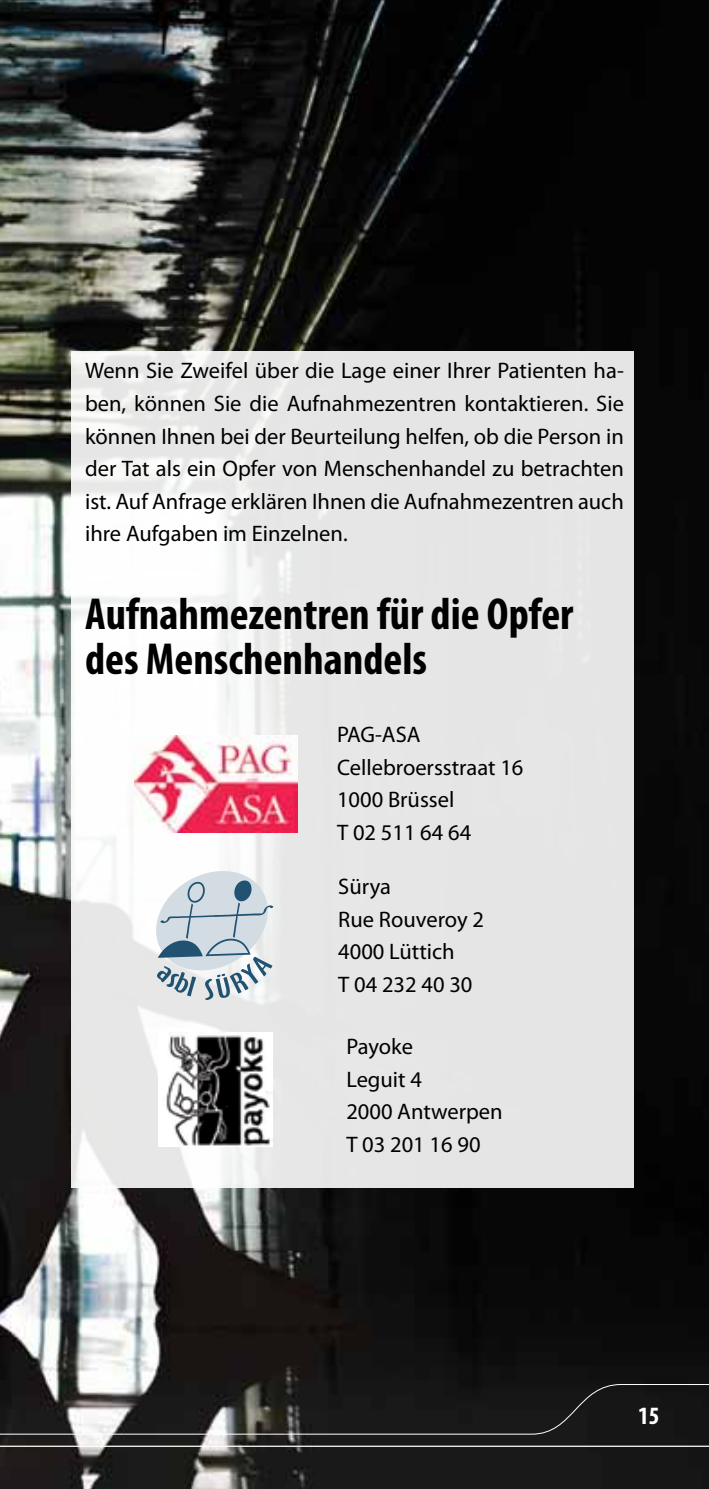
<style>
.page{position:relative;width:709px;height:1489px;background:#fff}
.page>*{position:absolute;margin:0;border:0;box-sizing:border-box;transform-origin:0 0}
.t1{font:700 condensed 45px/45px "Myriad Pro";color:#000}
.t2{font:700 condensed 25px "Myriad Pro";color:#fff}
.t3{font:22.5px/32.5px "Myriad Pro";color:#000}
</style>
<div class="page">
<img style="left:0;top:0;width:709px;height:1488px">
<hr style="left:0;top:1445px;width:709px;height:1px;background:#fff">
<svg style="left:0;top:1383px;width:709px;height:51px;background:#2e2e2d"></svg>
<div style="left:71px;top:351px;width:562px;height:836px;background:linear-gradient(to right,#f4f4f4,#e1e1e1)"></div>
<img style="left:135px;top:735px;width:162px;height:97px">
<svg style="left:156px;top:871px;width:117px;height:129px"></svg>
<img style="left:159px;top:1032px;width:114px;height:114px">
<p class="t3" style="left:85px;top:354px;width:540px;text-align:justify">Wenn Sie Zweifel über die Lage einer Ihrer Patienten ha&shy;ben, können Sie die Aufnahmezentren kontaktieren. Sie können Ihnen bei der Beurteilung helfen, ob die Person in der Tat als ein Opfer von Menschenhandel zu betrachten ist. Auf Anfrage erklären Ihnen die Aufnahmezentren auch ihre Aufgaben im Einzelnen.</p>
<h1 class="t1" style="left:85px;top:591px;width:490px">Aufnahmezentren für die Opfer des Menschenhandels</h1>
<p class="t3" style="left:337px;top:718px;width:188px">PAG-ASA<br>Cellebroersstraat 16<br>1000 Brüssel<br>T 02 511 64 64</p>
<p class="t3" style="left:338px;top:870px;width:147px">Sürya<br>Rue Rouveroy 2<br>4000 Lüttich<br>T 04 232 40 30</p>
<p class="t3" style="left:346px;top:1029px;width:158px">Payoke<br>Leguit 4<br>2000 Antwerpen<br>T 03 201 16 90</p>
<p class="t2" style="left:638px;top:1400px;width:23px">15</p>
</div>
